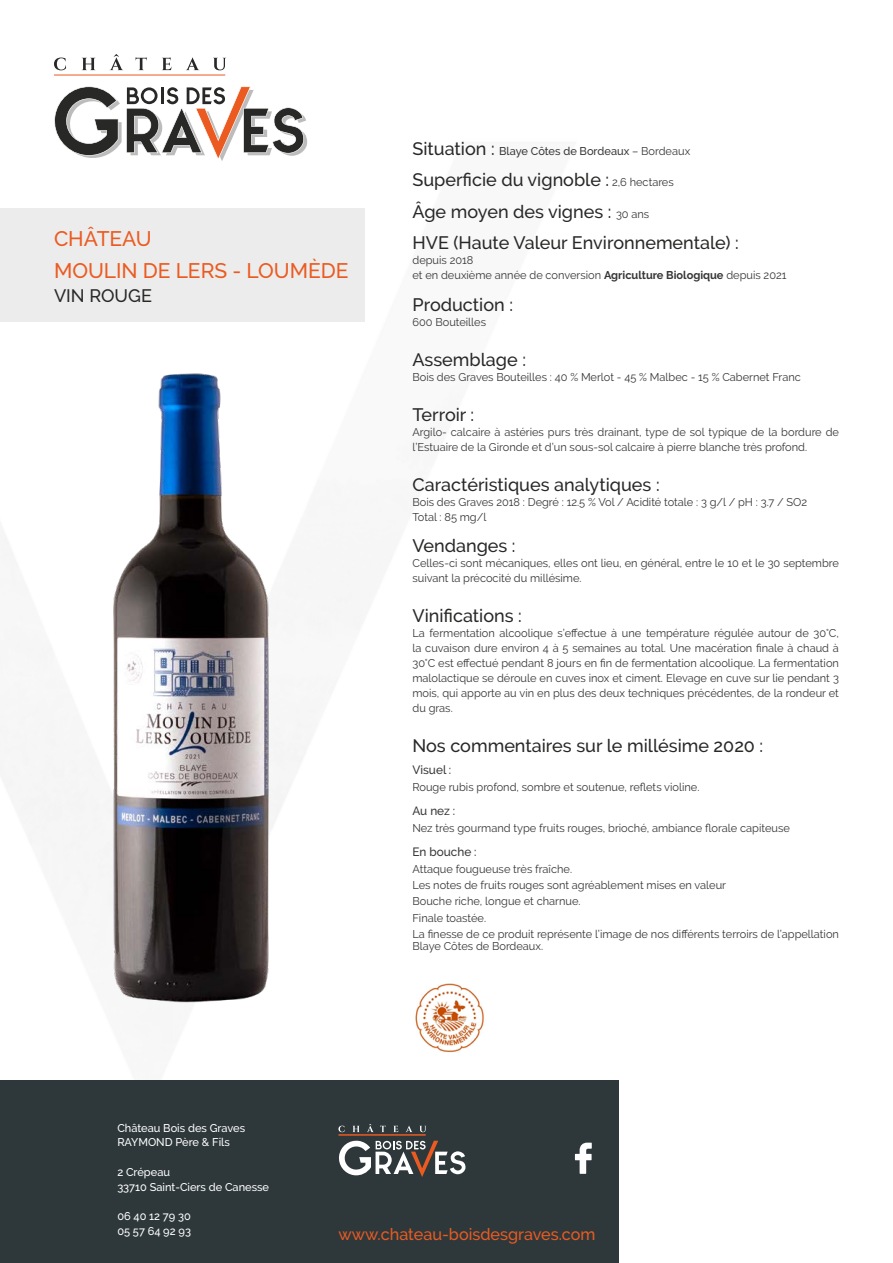
<style>
.page{position:relative;width:893px;height:1263px;background:#fff}
.page>*{position:absolute;margin:0;border:0;box-sizing:border-box;transform-origin:0 0}
.t1{font:500 21px/31.5px "Raleway";color:#eb5b21}
.t2{font:500 18px/31.5px "Raleway";color:#282827}
.t3{font:500 16.5px "Raleway";color:#eb5b21}
.t4{font:500 12px "Raleway";color:#383637}
.t5{font:11.25px/15px "Raleway";color:#383637}
.t6{font:500 11.25px/14.7px "Raleway";color:#fff}
.t7{font:500 11.25px "Raleway";color:#383637}
.s1{font-size:18px;color:#282827}
.s2{font-weight:400}
.s3{font-weight:400;font-size:11.25px;color:#383637}
.s4{font-weight:700}
</style>
<div class="page">
<div style="left:0;top:208px;width:364px;height:114px;background:#ececec"></div>
<svg style="left:54px;top:58px;width:12px;height:12px"></svg>
<svg style="left:82px;top:58px;width:13px;height:12px"></svg>
<svg style="left:110px;top:54px;width:13px;height:16px"></svg>
<svg style="left:136px;top:57px;width:11px;height:13px"></svg>
<svg style="left:162px;top:57px;width:10px;height:13px"></svg>
<svg style="left:186px;top:57px;width:13px;height:13px"></svg>
<svg style="left:213px;top:58px;width:13px;height:12px"></svg>
<hr style="left:54px;top:75px;width:171px;height:1px;background:#eb5b21">
<svg style="left:54px;top:86px;width:253px;height:75px"></svg>
<div style="left:0;top:1080px;width:619px;height:183px;background:#2e383b"></div>
<svg style="left:575px;top:1143px;width:17px;height:31px"></svg>
<svg style="left:338px;top:1126px;width:7px;height:6px"></svg>
<svg style="left:353px;top:1126px;width:6px;height:6px"></svg>
<svg style="left:367px;top:1124px;width:7px;height:8px"></svg>
<svg style="left:380px;top:1125px;width:6px;height:7px"></svg>
<svg style="left:393px;top:1125px;width:5px;height:7px"></svg>
<svg style="left:406px;top:1126px;width:6px;height:6px"></svg>
<svg style="left:420px;top:1126px;width:6px;height:6px"></svg>
<hr style="left:338px;top:1134px;width:88px;height:2px;background:#eb5b21">
<svg style="left:339px;top:1140px;width:126px;height:37px"></svg>
<img style="left:38px;top:373px;width:304px;height:630px">
<img style="left:415px;top:983px;width:69px;height:70px">
<h1 class="t1" style="left:54px;top:223px;width:296px">CHÂTEAU<br>MOULIN DE LERS - LOUMÈDE</h1>
<h2 class="t2" style="left:54px;top:280px;width:99px">VIN ROUGE</h2>
<p class="t7" style="left:412px;top:144px;width:279px"><span class="s1">Situation :</span> Blaye Côtes de Bordeaux <span class="s2">– Bordeaux</span></p>
<h2 class="t2" style="left:412px;top:164px;width:328px">Superficie du vignoble : <span class="s3">2,6 hectares<br></span>Âge moyen des vignes : <span class="s3">30 ans<br></span>HVE (Haute Valeur Environnementale) :</h2>
<p class="t5" style="left:412px;top:253px;width:376px">depuis 2018<br>et en deuxième année de conversion <span class="s4">Agriculture Biologique</span> depuis 2021</p>
<h2 class="t2" style="left:412px;top:289px;width:102px">Production :</h2>
<p class="t5" style="left:412px;top:314px;width:75px">600 Bouteilles</p>
<h2 class="t2" style="left:412px;top:344px;width:115px">Assemblage :</h2>
<p class="t5" style="left:412px;top:369px;width:390px">Bois des Graves Bouteilles : 40 % Merlot - 45 % Malbec - 15 % Cabernet Franc</p>
<h2 class="t2" style="left:412px;top:399px;width:63px">Terroir :</h2>
<p class="t5" style="left:412px;top:424px;width:428px">Argilo- calcaire à astéries purs très drainant, type de sol typique de la bordure de l’Estuaire de la Gironde et d’un sous-sol calcaire à pierre blanche très profond.</p>
<h2 class="t2" style="left:412px;top:469px;width:249px">Caractéristiques analytiques :</h2>
<p class="t5" style="left:412px;top:494px;width:396px">Bois des Graves 2018 : Degré : 12.5 % Vol / Acidité totale : 3 g/l / pH : 3.7 / SO2<br>Total : 85 mg/l</p>
<h2 class="t2" style="left:412px;top:530px;width:105px">Vendanges :</h2>
<p class="t5" style="left:412px;top:556px;width:428px">Celles-ci sont mécaniques, elles ont lieu, en général, entre le 10 et le 30 septembre suivant la précocité du millésime.</p>
<h2 class="t2" style="left:412px;top:600px;width:111px">Vinifications :</h2>
<p class="t5" style="left:412px;top:626px;width:428px;text-align:justify">La fermentation alcoolique s’effectue à une température régulée autour de 30°C, la cuvaison dure environ 4 à 5 semaines au total. Une macération finale à chaud à 30°C est effectué pendant 8 jours en fin de fermentation alcoolique. La fermentation malolactique se déroule en cuves inox et ciment. Elevage en cuve sur lie pendant 3 mois, qui apporte au vin en plus des deux techniques précédentes, de la rondeur et du gras.</p>
<h2 class="t2" style="left:412px;top:730px;width:352px">Nos commentaires sur le millésime 2020 :</h2>
<p class="t4" style="left:412px;top:763px;width:40px">Visuel :</p>
<p class="t5" style="left:412px;top:779px;width:288px">Rouge rubis profond, sombre et soutenue, reflets violine.</p>
<p class="t4" style="left:412px;top:804px;width:44px">Au nez :</p>
<p class="t5" style="left:412px;top:820px;width:379px">Nez très gourmand type fruits rouges, brioché, ambiance florale capiteuse</p>
<p class="t4" style="left:412px;top:845px;width:66px">En bouche :</p>
<p class="t5" style="left:412px;top:861px;width:428px;line-height:16.2px">Attaque fougueuse très fraîche.<br>Les notes de fruits rouges sont agréablement mises en valeur<br>Bouche riche, longue et charnue.<br>Finale toastée.<br>La finesse de ce produit représente l’image de nos différents terroirs de l’appellation</p>
<p class="t5" style="left:412px;top:938px;width:132px">Blaye Côtes de Bordeaux.</p>
<p class="t6" style="left:117px;top:1120px;width:129px">Château Bois des Graves<br>RAYMOND Père &amp; Fils</p>
<p class="t6" style="left:117px;top:1165px;width:153px">2 Crépeau<br>33710 Saint-Ciers de Canesse</p>
<p class="t6" style="left:117px;top:1209px;width:75px">06 40 12 79 30<br>05 57 64 92 93</p>
<h3 class="t3" style="left:338px;top:1225px;width:258px">www.chateau-boisdesgraves.com</h3>
</div>
